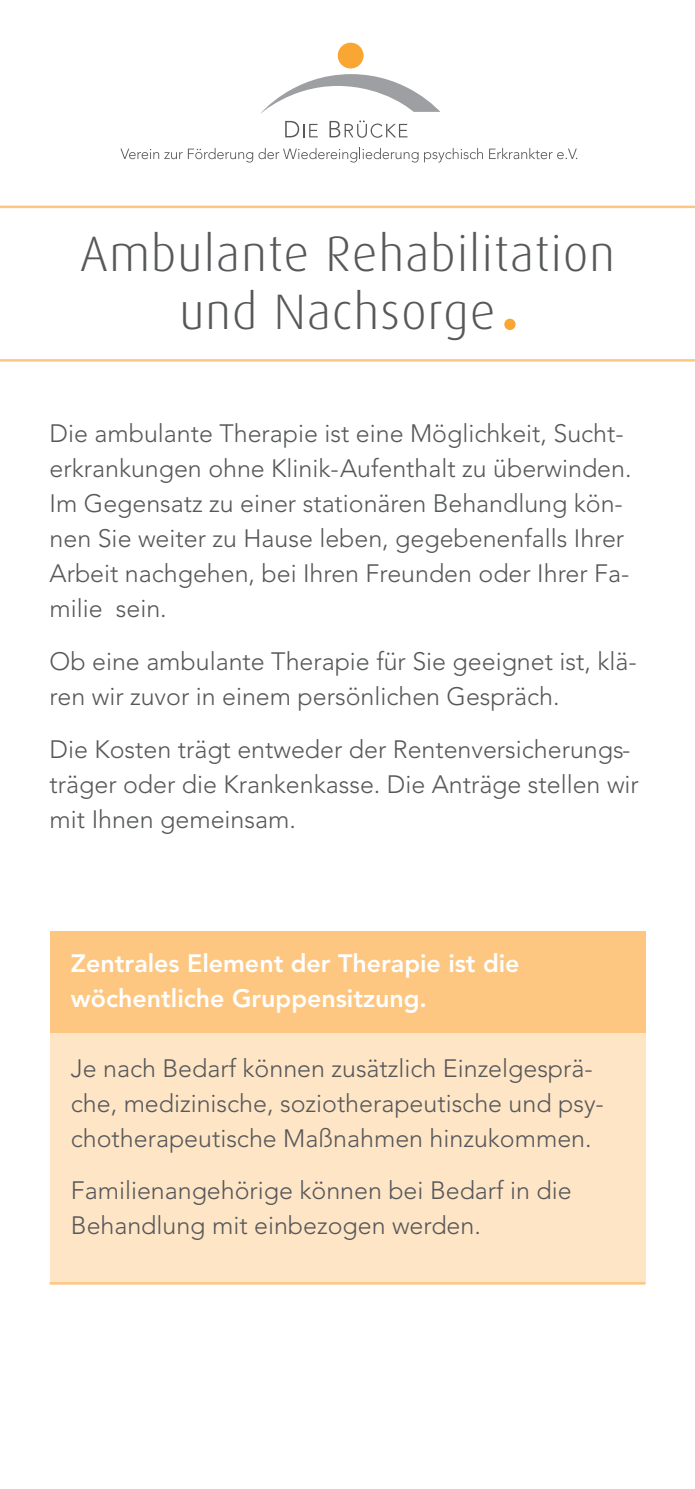
<style>
.page{position:relative;width:695px;height:1489px;background:#fff}
.page>*{position:absolute;margin:0;border:0;box-sizing:border-box;transform-origin:0 0}
.t1{font:300 49.75px/57.5px "Dax";letter-spacing:.025em;color:#57585a;text-align:center}
.t2{font:300 25px/35px "Avenir";color:#57585a}
.t3{font:800 25px/35px "Avenir";color:#fff}
</style>
<div class="page">
<div style="left:50px;top:950px;width:595px;height:333px;background:#fee5c6"></div>
<div style="left:50px;top:931px;width:595px;height:102px;background:#fdc782"></div>
<div style="left:504px;top:319px;width:11px;height:11px;background:#faa633;border-radius:50%"></div>
<svg style="left:120px;top:148px;width:298px;height:14px"></svg>
<svg style="left:424px;top:148px;width:59px;height:14px"></svg>
<svg style="left:489px;top:148px;width:88px;height:11px"></svg>
<svg style="left:260px;top:74px;width:180px;height:40px"></svg>
<div style="left:337px;top:43px;width:26px;height:25px;background:#faa633;border-radius:50%"></div>
<svg style="left:285px;top:121px;width:33px;height:16px"></svg>
<svg style="left:329px;top:120px;width:78px;height:18px"></svg>
<hr style="left:0;top:359px;width:694px;height:2px;background:#fdc782">
<hr style="left:50px;top:1281px;width:595px;height:3px;background:#fdc782">
<hr style="left:0;top:206px;width:694px;height:2px;background:#fdc782">
<h1 class="t1" style="left:80px;top:231px;width:537px">Ambulante Rehabilitation und Nachsorge</h1>
<p class="t2" style="left:50px;top:418px;width:583px">Die ambulante Therapie ist eine Möglichkeit, Sucht&shy;erkrankungen ohne Klinik-Aufenthalt zu überwinden.<br>Im Gegensatz zu einer stationären Behandlung kön&shy;nen Sie weiter zu Hause leben, gegebenenfalls Ihrer Arbeit nachgehen, bei Ihren Freunden oder Ihrer Fa&shy;milie sein.</p>
<p class="t2" style="left:50px;top:646px;width:588px">Ob eine ambulante Therapie für Sie geeignet ist, klä&shy;ren wir zuvor in einem persönlichen Gespräch.</p>
<p class="t2" style="left:50px;top:733px;width:590px">Die Kosten trägt entweder der Rentenversicherungs&shy;träger oder die Krankenkasse. Die Anträge stellen wir mit Ihnen gemeinsam.</p>
<p class="t3" style="left:71px;top:947px;width:450px">Zentrales Element der Therapie ist die wöchentliche Gruppensitzung.</p>
<p class="t2" style="left:71px;top:1052px;width:534px">Je nach Bedarf können zusätzlich Einzelgesprä&shy;che, medizinische, soziotherapeutische und psy&shy;chotherapeutische Maßnahmen hinzukommen.</p>
<p class="t2" style="left:71px;top:1175px;width:502px">Familienangehörige können bei Bedarf in die<br>Behandlung mit einbezogen werden.</p>
</div>
